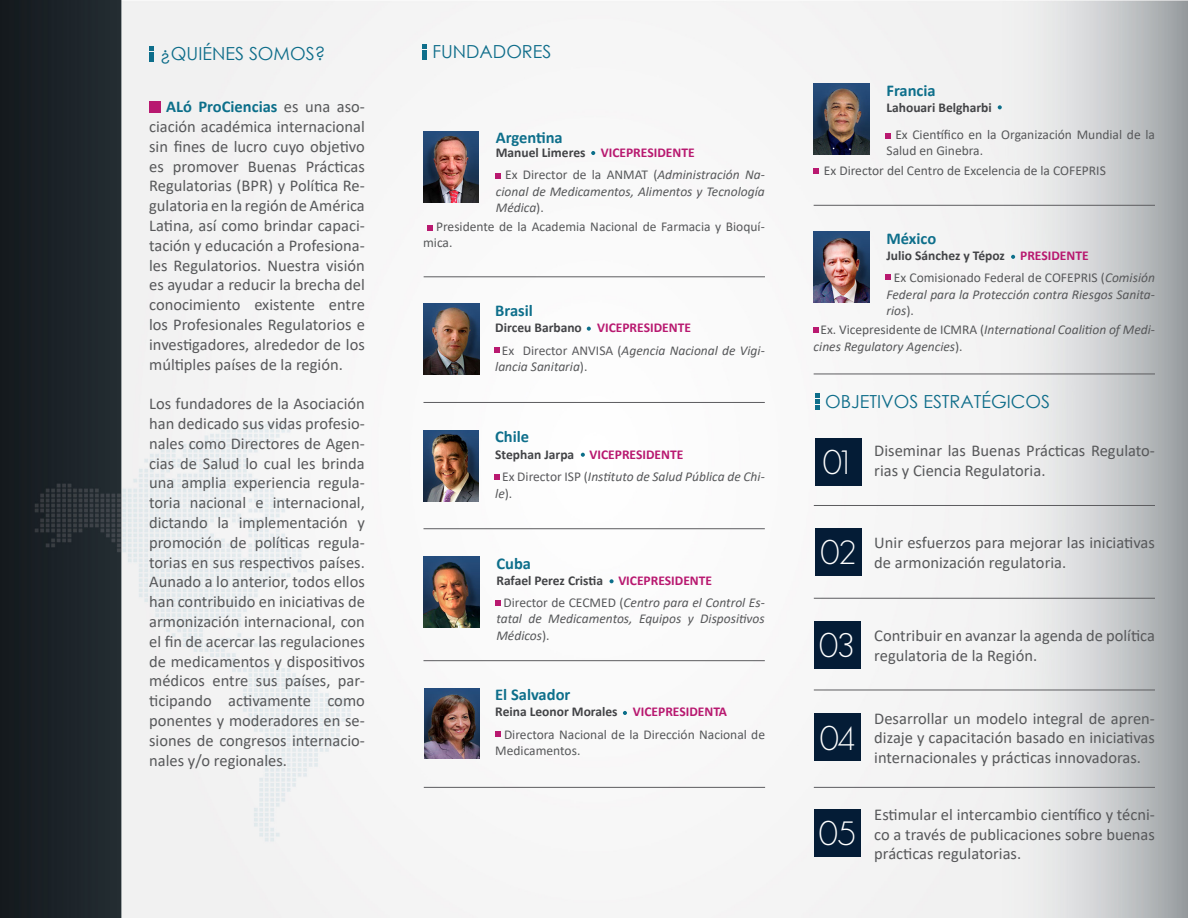
<style>
.page{position:relative;width:1188px;height:918px;background:#fff}
.page>*{position:absolute;margin:0;border:0;box-sizing:border-box;transform-origin:0 0}
.t1{font:300 33px "Geosans";letter-spacing:-.03em;color:#fff}
.t2{font:18px "Century Gothic";color:#0e6d8a}
.t3{font:16.5px/19.8px "Calibri";color:#57585a;text-align:justify}
.t4{font:700 16.5px "Calibri";color:#0e6f8b}
.t5{font:italic 13.5px/16.2px "Calibri";color:#57585a}
.t6{font:13.5px/16.2px "Calibri";color:#57585a}
.t7{font:700 13.5px "Calibri";color:#424346}
.t8{font:700 13.5px "Calibri";color:#b81970}
.s1{font-weight:700;color:#0c6f8a}
.s2{color:#424346}
.s3{font-style:normal}
.s4{font-style:normal;color:#5a5a5d}
.s5{color:#b81970}
</style>
<div class="page">
<img style="left:0;top:0;width:1188px;height:918px">
<div style="left:149px;top:101px;width:11px;height:11px;background:#b81970"></div>
<img style="left:423px;top:131px;width:56px;height:71px">
<svg style="left:423px;top:44px;width:4px;height:16px"></svg>
<svg style="left:815px;top:394px;width:4px;height:16px"></svg>
<svg style="left:149px;top:46px;width:4px;height:16px"></svg>
<div style="left:815px;top:438px;width:47px;height:48px;background:#041c36"></div>
<div style="left:815px;top:528px;width:47px;height:48px;background:#041c36"></div>
<div style="left:814px;top:621px;width:47px;height:47px;background:#041c36"></div>
<div style="left:814px;top:714px;width:47px;height:47px;background:#041c36"></div>
<div style="left:814px;top:810px;width:47px;height:47px;background:#041c36"></div>
<hr style="left:814px;top:505px;width:341px;height:1px;background:#5c5c5f">
<hr style="left:424px;top:276px;width:341px;height:1px;background:#5c5c5f">
<hr style="left:423px;top:402px;width:342px;height:1px;background:#5c5c5f">
<hr style="left:423px;top:528px;width:342px;height:1px;background:#5c5c5f">
<hr style="left:423px;top:660px;width:342px;height:1px;background:#5c5c5f">
<hr style="left:424px;top:787px;width:341px;height:1px;background:#5c5c5f">
<hr style="left:814px;top:205px;width:341px;height:1px;background:#5c5c5f">
<hr style="left:814px;top:374px;width:341px;height:1px;background:#5c5c5f">
<hr style="left:814px;top:598px;width:341px;height:1px;background:#5c5c5f">
<hr style="left:814px;top:690px;width:341px;height:1px;background:#5c5c5f">
<hr style="left:814px;top:787px;width:341px;height:1px;background:#5c5c5f">
<svg style="left:591px;top:151px;width:4px;height:4px"></svg>
<svg style="left:998px;top:105px;width:4px;height:4px"></svg>
<svg style="left:1011px;top:255px;width:4px;height:4px"></svg>
<svg style="left:587px;top:327px;width:4px;height:4px"></svg>
<svg style="left:581px;top:453px;width:4px;height:4px"></svg>
<svg style="left:610px;top:579px;width:4px;height:4px"></svg>
<svg style="left:623px;top:711px;width:4px;height:4px"></svg>
<svg style="left:495px;top:173px;width:5px;height:5px"></svg>
<svg style="left:427px;top:225px;width:5px;height:5px"></svg>
<svg style="left:494px;top:347px;width:5px;height:5px"></svg>
<svg style="left:494px;top:475px;width:5px;height:5px"></svg>
<svg style="left:495px;top:601px;width:5px;height:5px"></svg>
<svg style="left:495px;top:732px;width:5px;height:5px"></svg>
<svg style="left:886px;top:133px;width:5px;height:5px"></svg>
<svg style="left:814px;top:168px;width:5px;height:5px"></svg>
<svg style="left:886px;top:275px;width:5px;height:5px"></svg>
<svg style="left:814px;top:328px;width:5px;height:5px"></svg>
<img style="left:424px;top:304px;width:55px;height:71px">
<img style="left:423px;top:430px;width:56px;height:71px">
<img style="left:424px;top:556px;width:55px;height:71px">
<img style="left:424px;top:688px;width:56px;height:71px">
<img style="left:814px;top:83px;width:56px;height:71px">
<img style="left:814px;top:231px;width:56px;height:72px">
<p class="t2" style="left:160px;top:41px;width:167px">¿QUIÉNES SOMOS?</p>
<p class="t2" style="left:432px;top:39px;width:121px">FUNDADORES</p>
<p class="t3" style="left:149px;top:97px;width:217px;text-indent:17px"><span class="s1">ALó ProCiencias</span> es una aso&shy;ciación académica internacional sin fines de lucro cuyo objetivo es promover Buenas Prácticas Regulatorias (BPR) y Política Re&shy;gulatoria en la región de América Latina, así como brindar capaci&shy;tación y educación a Profesiona&shy;les Regulatorios. Nuestra visión es ayudar a reducir la brecha del conocimiento existente entre los Profesionales Regulatorios e investigadores, alrededor de los múltiples países de la región.</p>
<p class="t3" style="left:149px;top:394px;width:217px">Los fundadores de la Asociación han dedicado sus vidas profesio&shy;nales como Directores de Agen&shy;cias de Salud lo cual les brinda una amplia experiencia regula&shy;toria nacional e internacional, dictando la implementación y promoción de políticas regula&shy;torias en sus respectivos países.<br>Aunado a lo anterior, todos ellos han contribuido en iniciativas de armonización internacional, con el fin de acercar las regulaciones de medicamentos y dispositivos médicos entre sus países, par&shy;ticipando activamente como ponentes y moderadores en se&shy;siones de congresos internacio&shy;nales y/o regionales.</p>
<p class="t4" style="left:496px;top:126px;width:68px">Argentina</p>
<p class="t8" style="left:496px;top:143px;width:200px"><span class="s2">Manuel Limeres</span> VICEPRESIDENTE</p>
<p class="t5" style="left:496px;top:166px;width:271px;text-align:justify"><span class="s3">- Ex Director de la ANMAT (</span>Administración Na&shy;cional de Medicamentos, Alimentos y Tecnología Médica<span class="s3">).</span></p>
<p class="t6" style="left:423px;top:218px;width:343px;text-indent:4px">- Presidente de la Academia Nacional de Farmacia y Bioquí&shy;mica.</p>
<p class="t4" style="left:495px;top:299px;width:39px">Brasil</p>
<p class="t8" style="left:495px;top:318px;width:197px"><span class="s2">Dirceu Barbano</span> VICEPRESIDENTE</p>
<p class="t5" style="left:495px;top:342px;width:271px;text-indent:7px"><span class="s4">Ex Director ANVISA</span> <span class="s3">(</span>Agencia Nacional de Vigi&shy;lancia Sanitaria<span class="s3">).</span></p>
<p class="t4" style="left:495px;top:425px;width:36px">Chile</p>
<p class="t8" style="left:495px;top:445px;width:190px"><span class="s2">Stephan Jarpa</span> VICEPRESIDENTE</p>
<p class="t5" style="left:495px;top:468px;width:271px"><span class="s3">-</span> <span class="s4">Ex Director ISP</span> <span class="s3">(</span>Instituto de Salud Pública de Chi&shy;le<span class="s3">).</span></p>
<p class="t4" style="left:496px;top:551px;width:36px">Cuba</p>
<p class="t7" style="left:496px;top:571px;width:217px">Rafael Perez Cristia <span class="s5">VICEPRESIDENTE</span></p>
<p class="t5" style="left:496px;top:594px;width:270px;text-align:justify;text-indent:7px"><span class="s3">Director de CECMED (</span>Centro para el Control Es&shy;tatal de Medicamentos, Equipos y Dispositivos Médicos<span class="s3">).</span></p>
<p class="t4" style="left:495px;top:683px;width:77px">El Salvador</p>
<p class="t7" style="left:495px;top:702px;width:233px">Reina Leonor Morales <span class="s5">VICEPRESIDENTA</span></p>
<p class="t6" style="left:495px;top:726px;width:271px;text-indent:9px">Directora Nacional de la Dirección Nacional de<br>Medicamentos.</p>
<p class="t4" style="left:887px;top:78px;width:51px">Francia</p>
<p class="t7" style="left:887px;top:98px;width:107px">Lahouari Belgharbi</p>
<p class="t6" style="left:887px;top:126px;width:270px">- Ex Científico en la Organización Mundial de la<br>Salud en Ginebra.</p>
<p class="t6" style="left:814px;top:162px;width:294px">- Ex Director del Centro de Excelencia de la COFEPRIS</p>
<p class="t4" style="left:887px;top:227px;width:51px">México</p>
<p class="t7" style="left:887px;top:246px;width:204px">Julio Sánchez y Tépoz <span class="s5">PRESIDENTE</span></p>
<p class="t5" style="left:887px;top:269px;width:270px;text-align:justify"><span class="s3">- Ex Comisionado Federal de COFEPRIS (</span>Comisión Federal para la Protección contra Riesgos Sanita&shy;rios<span class="s3">).</span></p>
<p class="t5" style="left:814px;top:321px;width:343px"><span class="s3">- Ex. Vicepresidente de ICMRA (</span>International Coalition of Medi&shy;cines Regulatory Agencies<span class="s3">).</span></p>
<p class="t2" style="left:825px;top:389px;width:227px">OBJETIVOS ESTRATÉGICOS</p>
<p class="t3" style="left:874px;top:441px;width:282px">Diseminar las Buenas Prácticas Regulato&shy;rias y Ciencia Regulatoria.</p>
<p class="t1" style="left:823px;top:445px;width:32px">01</p>
<p class="t1" style="left:821px;top:534px;width:37px">02</p>
<p class="t3" style="left:874px;top:533px;width:282px">Unir esfuerzos para mejorar las iniciativas de armonización regulatoria.</p>
<p class="t1" style="left:820px;top:627px;width:37px">03</p>
<p class="t1" style="left:820px;top:720px;width:36px">04</p>
<p class="t1" style="left:819px;top:816px;width:38px">05</p>
<p class="t3" style="left:874px;top:625px;width:282px">Contribuir en avanzar la agenda de política regulatoria de la Región.</p>
<p class="t3" style="left:874px;top:708px;width:282px">Desarrollar un modelo integral de apren&shy;dizaje y capacitación basado en iniciativas internacionales y prácticas innovadoras.</p>
<p class="t3" style="left:874px;top:804px;width:282px">Estimular el intercambio científico y técni&shy;co a través de publicaciones sobre buenas prácticas regulatorias.</p>
</div>
